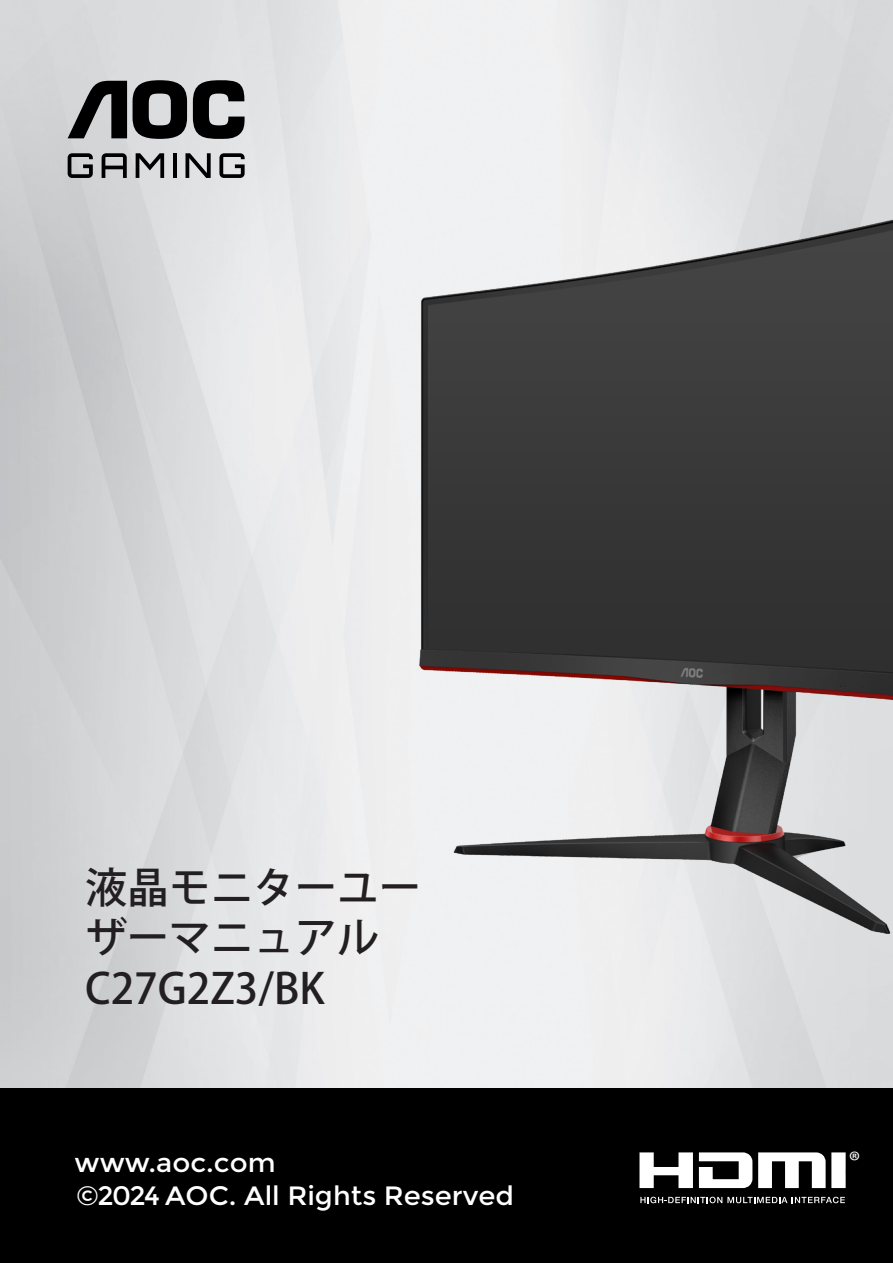
<style>
.page{position:relative;width:893px;height:1263px;background:#fff}
.page>*{position:absolute;margin:0;border:0;box-sizing:border-box;transform-origin:0 0}
.无间隔{font:500 42px/50.4px "Koz Go Pr 6 N";color:#231f20}
.t1{font:27px "Myriad Pro";color:#fff}
.t2{font:26.55px/33.3px "Montserrat";color:#fff;scale:1.04 1}
</style>
<div class="page">
<img style="left:0;top:0;width:893px;height:1089px">
<div style="left:0;top:1089px;width:893px;height:174px;background:#000"></div>
<svg style="left:219px;top:153px;width:26px;height:25px"></svg>
<svg style="left:185px;top:153px;width:26px;height:25px"></svg>
<hr style="left:173px;top:153px;width:4px;height:25px;background:#000001">
<svg style="left:136px;top:153px;width:28px;height:25px"></svg>
<svg style="left:102px;top:153px;width:25px;height:25px"></svg>
<svg style="left:68px;top:153px;width:25px;height:25px"></svg>
<svg style="left:133px;top:80px;width:54px;height:59px"></svg>
<svg style="left:193px;top:80px;width:52px;height:59px"></svg>
<svg style="left:68px;top:81px;width:59px;height:57px"></svg>
<svg style="left:639px;top:1152px;width:54px;height:36px"></svg>
<svg style="left:699px;top:1152px;width:53px;height:36px"></svg>
<svg style="left:758px;top:1152px;width:88px;height:36px"></svg>
<svg style="left:640px;top:1197px;width:205px;height:6px"></svg>
<img style="left:419px;top:191px;width:474px;height:742px">
<p class="无间隔" style="left:85px;top:863px;width:337px">液晶モニターユーザーマニュアル</p>
<p class="无间隔" style="left:85px;top:964px;width:241px">C27G2Z3/BK</p>
<p class="t2" style="left:75px;top:1146px;width:424px">www.aoc.com<br>©2024 AOC. All Rights Reserved</p>
<p class="t1" style="left:849px;top:1144px;width:13px">®</p>
</div>
